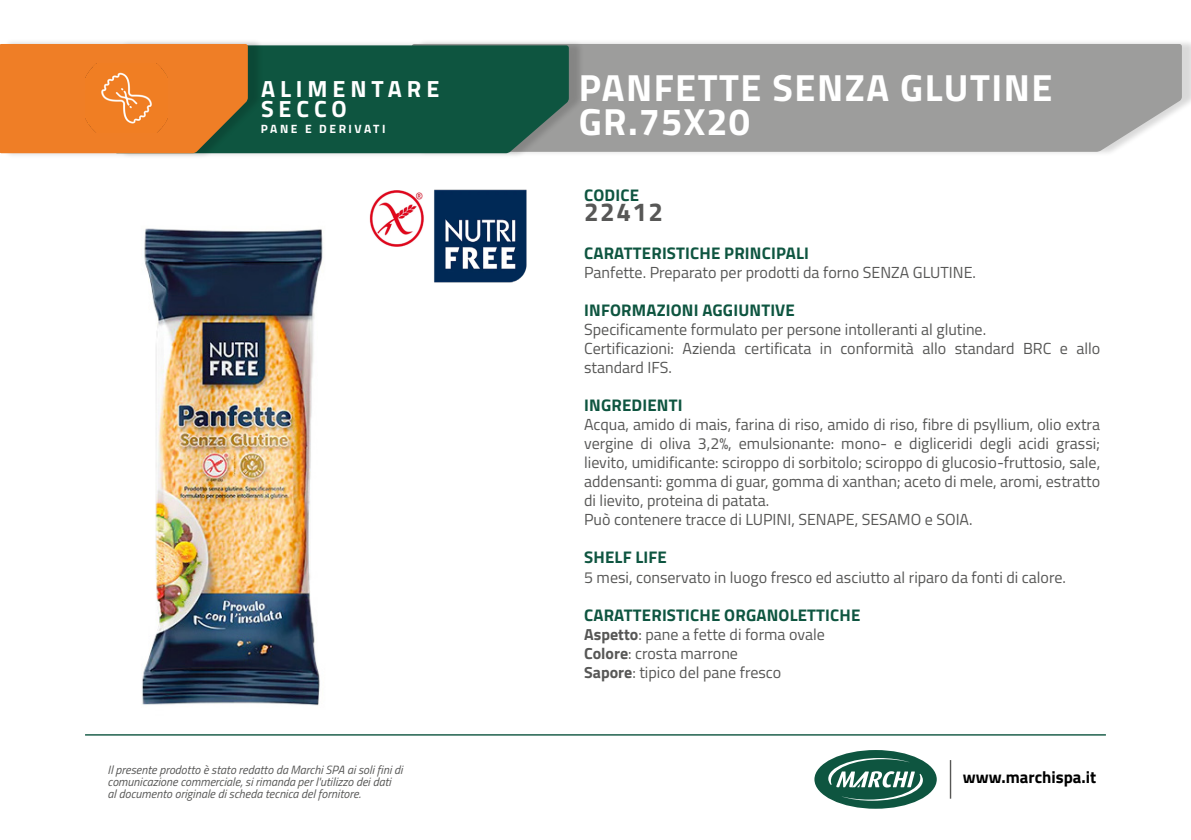
<style>
.page{position:relative;width:1191px;height:840px;background:#fff}
.page>*{position:absolute;margin:0;border:0;box-sizing:border-box;transform-origin:0 0}
.t1{font:700 37.8px "Titillium Web";letter-spacing:.04em;color:#fff}
.t2{font:700 26px "Titillium Web";letter-spacing:.06em;color:#575756}
.t3{font:700 23.4px/19.8px "Titillium Web";letter-spacing:.21em;color:#fff}
.t4{font:700 16.8px "Titillium Web";letter-spacing:.01em;color:#0e5540}
.t5{font:700 16.8px "Titillium Web";color:#000}
.t6{font:16px/19px "Titillium Web";color:#575756}
.t7{font:italic 12px/12px "Titillium Web";color:#575756}
.t8{font:700 12px "Titillium Web";letter-spacing:.21em;color:#fff}
.s1{font-weight:700}
</style>
<div class="page">
<div style="left:416px;top:39px;width:775px;height:118px;background:#000;opacity:.15"></div>
<div style="left:584px;top:44px;width:597px;height:108px;background:#9d9d9c"></div>
<div style="left:119px;top:40px;width:465px;height:119px;background:#000;opacity:.15"></div>
<div style="left:263px;top:45px;width:306px;height:108px;background:#0e5540"></div>
<div style="left:4px;top:38px;width:259px;height:121px;background:#000;opacity:.15"></div>
<svg style="left:0;top:44px;width:248px;height:109px;background:#df7a27"></svg>
<img style="left:85px;top:63px;width:82px;height:69px">
<img style="left:142px;top:228px;width:181px;height:478px">
<img style="left:434px;top:189px;width:93px;height:94px">
<img style="left:369px;top:190px;width:55px;height:56px">
<hr style="left:949px;top:759px;width:2px;height:39px;background:#575756">
<div style="left:814px;top:749px;width:122px;height:59px;background:#0e5540;border-radius:50%"></div>
<svg style="left:828px;top:757px;width:95px;height:43px"></svg>
<hr style="left:85px;top:733px;width:1021px;height:2px;background:#0e5540">
<p class="t3" style="left:261px;top:78px;width:180px">ALIMENTARE<br>SECCO</p>
<p class="t8" style="left:261px;top:120px;width:126px">PANE E DERIVATI</p>
<p class="t7" style="left:108px;top:762px;width:296px">Il presente prodotto è stato redatto da Marchi SPA ai soli fini di comunicazione commerciale, si rimanda per l'utilizzo dei dati<br>al documento originale di scheda tecnica del fornitore.</p>
<p class="t1" style="left:578px;top:59px;width:475px">PANFETTE SENZA GLUTINE</p>
<p class="t1" style="left:578px;top:93px;width:173px">GR.75X20</p>
<p class="t4" style="left:584px;top:182px;width:56px">CODICE</p>
<p class="t2" style="left:584px;top:192px;width:81px">22412</p>
<p class="t4" style="left:584px;top:240px;width:226px">CARATTERISTICHE PRINCIPALI</p>
<p class="t6" style="left:584px;top:262px;width:393px">Panfette. Preparato per prodotti da forno SENZA GLUTINE.</p>
<p class="t4" style="left:584px;top:297px;width:212px">INFORMAZIONI AGGIUNTIVE</p>
<p class="t6" style="left:584px;top:319px;width:403px">Specificamente formulato per persone intolleranti al glutine.</p>
<p class="t6" style="left:584px;top:338px;width:517px">Certificazioni: Azienda certificata in conformità allo standard BRC e allo standard IFS.</p>
<p class="t4" style="left:584px;top:392px;width:100px">INGREDIENTI</p>
<p class="t6" style="left:584px;top:414px;width:517px;text-align:justify">Acqua, amido di mais, farina di riso, amido di riso, fibre di psyllium, olio extra vergine di oliva 3,2%, emulsionante: mono- e digliceridi degli acidi grassi; lievito, umidificante: sciroppo di sorbitolo; sciroppo di glucosio-fruttosio, sale, addensanti: gomma di guar, gomma di xanthan; aceto di mele, aromi, estratto di lievito, proteina di patata.</p>
<p class="t6" style="left:584px;top:509px;width:390px">Può contenere tracce di LUPINI, SENAPE, SESAMO e SOIA.</p>
<p class="t4" style="left:584px;top:544px;width:84px">SHELF LIFE</p>
<p class="t6" style="left:584px;top:566px;width:483px">5 mesi, conservato in luogo fresco ed asciutto al riparo da fonti di calore.</p>
<p class="t4" style="left:584px;top:601px;width:278px">CARATTERISTICHE ORGANOLETTICHE</p>
<p class="t6" style="left:584px;top:623px;width:242px"><span class="s1">Aspetto</span>: pane a fette di forma ovale</p>
<p class="t6" style="left:584px;top:642px;width:155px"><span class="s1">Colore</span>: crosta marrone</p>
<p class="t6" style="left:584px;top:661px;width:199px"><span class="s1">Sapore</span>: tipico del pane fresco</p>
<p class="t5" style="left:963px;top:764px;width:135px">www.marchispa.it</p>
</div>
